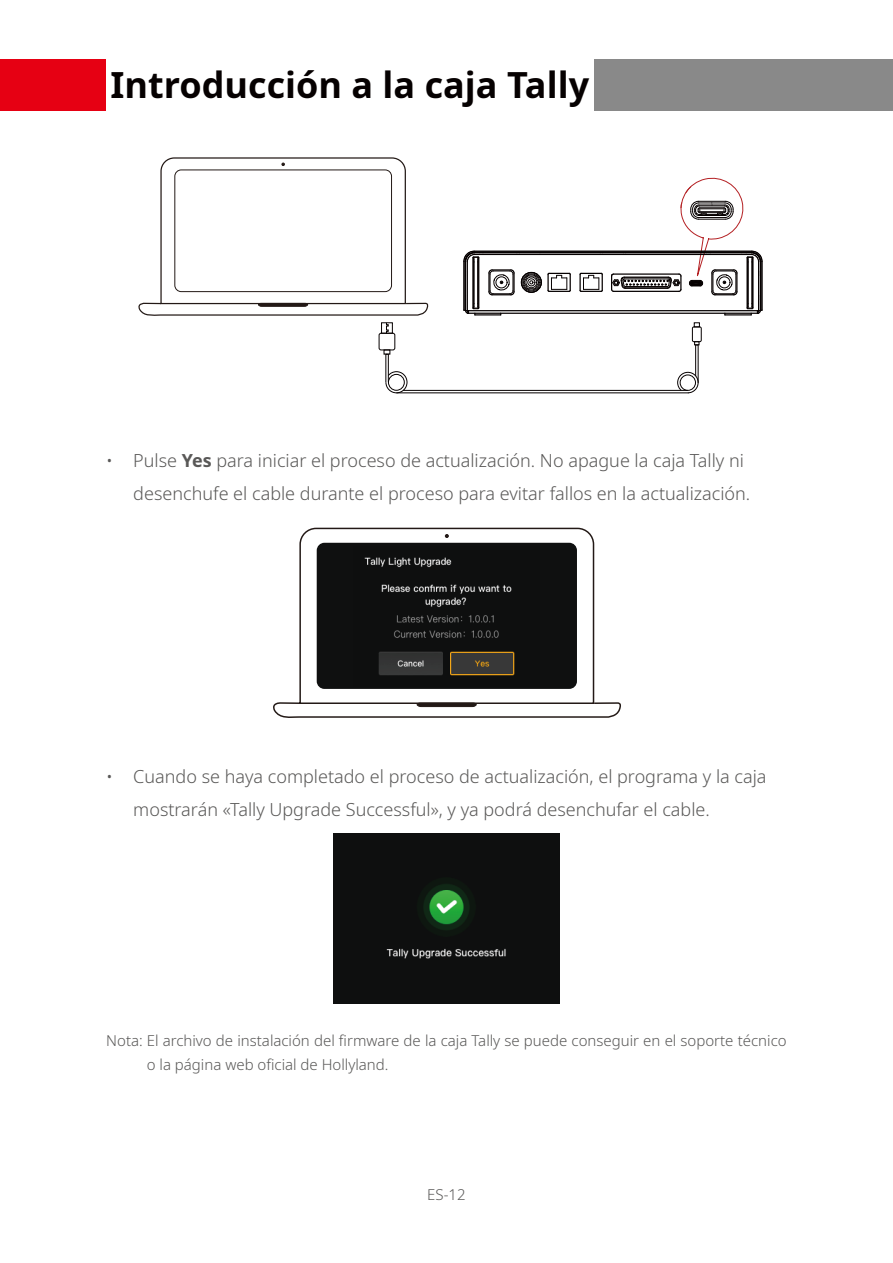
<style>
.page{position:relative;width:893px;height:1263px;background:#fff}
.page>*{position:absolute;margin:0;border:0;box-sizing:border-box;transform-origin:0 0}
.大标题副本{font:700 36px "Noto Sans";color:#060101}
.t1{font:300 18px/33px "Noto Sans";color:#595857}
.图片标注{font:300 15px/24px "Noto Sans";color:#595857}
.s1{font-weight:700}
</style>
<div class="page">
<div style="left:106px;top:60px;width:787px;height:51px;background:#898989"></div>
<div style="left:0;top:60px;width:106px;height:51px;background:#e60013"></div>
<div style="left:106px;top:57px;width:487px;height:56px;background:#fff"></div>
<svg style="left:138px;top:157px;width:291px;height:159px"></svg>
<div style="left:692px;top:326px;width:10px;height:16px;border:1px solid #060101"></div>
<svg style="left:694px;top:322px;width:6px;height:5px"></svg>
<div style="left:379px;top:333px;width:16px;height:17px;border:1px solid #060101;border-radius:2px"></div>
<svg style="left:384px;top:349px;width:6px;height:6px"></svg>
<div style="left:381px;top:322px;width:12px;height:12px;border:1px solid #060101"></div>
<svg style="left:386px;top:322px;width:3px;height:12px"></svg>
<div style="left:385px;top:354px;width:4px;height:29px;border:1px solid #060101"></div>
<hr style="left:396px;top:392px;width:292px;height:1px;background:#060101">
<hr style="left:403px;top:390px;width:285px;height:1px;background:#060101">
<svg style="left:385px;top:371px;width:23px;height:23px"></svg>
<div style="left:388px;top:374px;width:17px;height:17px;border:1px solid #060101;border-radius:50%"></div>
<svg style="left:677px;top:341px;width:22px;height:53px"></svg>
<div style="left:680px;top:374px;width:16px;height:17px;border:1px solid #060101;border-radius:50%"></div>
<hr style="left:468px;top:313px;width:290px;height:1px;background:#060101">
<hr style="left:466px;top:310px;width:294px;height:1px;background:#060101">
<hr style="left:475px;top:254px;width:276px;height:1px;background:#060101">
<hr style="left:474px;top:252px;width:278px;height:1px;background:#060101">
<hr style="left:474px;top:251px;width:278px;height:1px;background:#060101">
<hr style="left:463px;top:261px;width:1px;height:49px;background:#060101">
<hr style="left:464px;top:261px;width:1px;height:49px;background:#060101">
<hr style="left:465px;top:262px;width:1px;height:49px;background:#060101">
<hr style="left:467px;top:262px;width:1px;height:49px;background:#060101">
<div style="left:521px;top:272px;width:21px;height:21px;border:1px solid #060101;border-radius:50%"></div>
<div style="left:521px;top:272px;width:21px;height:20px;border:1px solid #060101;border-radius:50%"></div>
<div style="left:522px;top:273px;width:18px;height:18px;border:1px solid #060101;border-radius:50%"></div>
<div style="left:523px;top:274px;width:16px;height:16px;border:1px solid #060101;border-radius:50%"></div>
<svg style="left:523px;top:275px;width:17px;height:15px"></svg>
<svg style="left:579px;top:272px;width:24px;height:20px"></svg>
<svg style="left:547px;top:272px;width:24px;height:20px"></svg>
<hr style="left:472px;top:258px;width:1px;height:50px;background:#060101">
<hr style="left:473px;top:258px;width:1px;height:49px;background:#060101">
<hr style="left:474px;top:262px;width:1px;height:42px;background:#060101">
<hr style="left:477px;top:262px;width:1px;height:42px;background:#060101">
<hr style="left:478px;top:258px;width:1px;height:50px;background:#060101">
<svg style="left:463px;top:250px;width:20px;height:13px"></svg>
<svg style="left:463px;top:269px;width:52px;height:46px"></svg>
<svg style="left:610px;top:177px;width:153px;height:138px"></svg>
<svg style="left:273px;top:527px;width:348px;height:191px"></svg>
<svg style="left:445px;top:534px;width:4px;height:4px"></svg>
<img style="left:354px;top:546px;width:186px;height:140px">
<div style="left:333px;top:834px;width:227px;height:170px;background:#0e0f0f"></div>
<p class="大标题副本" style="left:111px;top:59px;width:480px">Introducción a la caja Tally</p>
<p class="t1" style="left:133px;top:444px;width:618px;text-indent:-27px">• Pulse <span class="s1">Yes</span> para iniciar el proceso de actualización. No apague la caja Tally ni desenchufe el cable durante el proceso para evitar fallos en la actualización.</p>
<p class="t1" style="left:133px;top:760px;width:635px;text-indent:-27px">• Cuando se haya completado el proceso de actualización, el programa y la caja mostrarán «Tally Upgrade Successful», y ya podrá desenchufar el cable.</p>
<p class="图片标注" style="left:147px;top:1029px;width:641px;text-indent:-40px">Nota: El archivo de instalación del firmware de la caja Tally se puede conseguir en el soporte técnico o la página web oficial de Hollyland.</p>
<p class="图片标注" style="left:427px;top:1183px;width:40px">ES-12</p>
</div>
